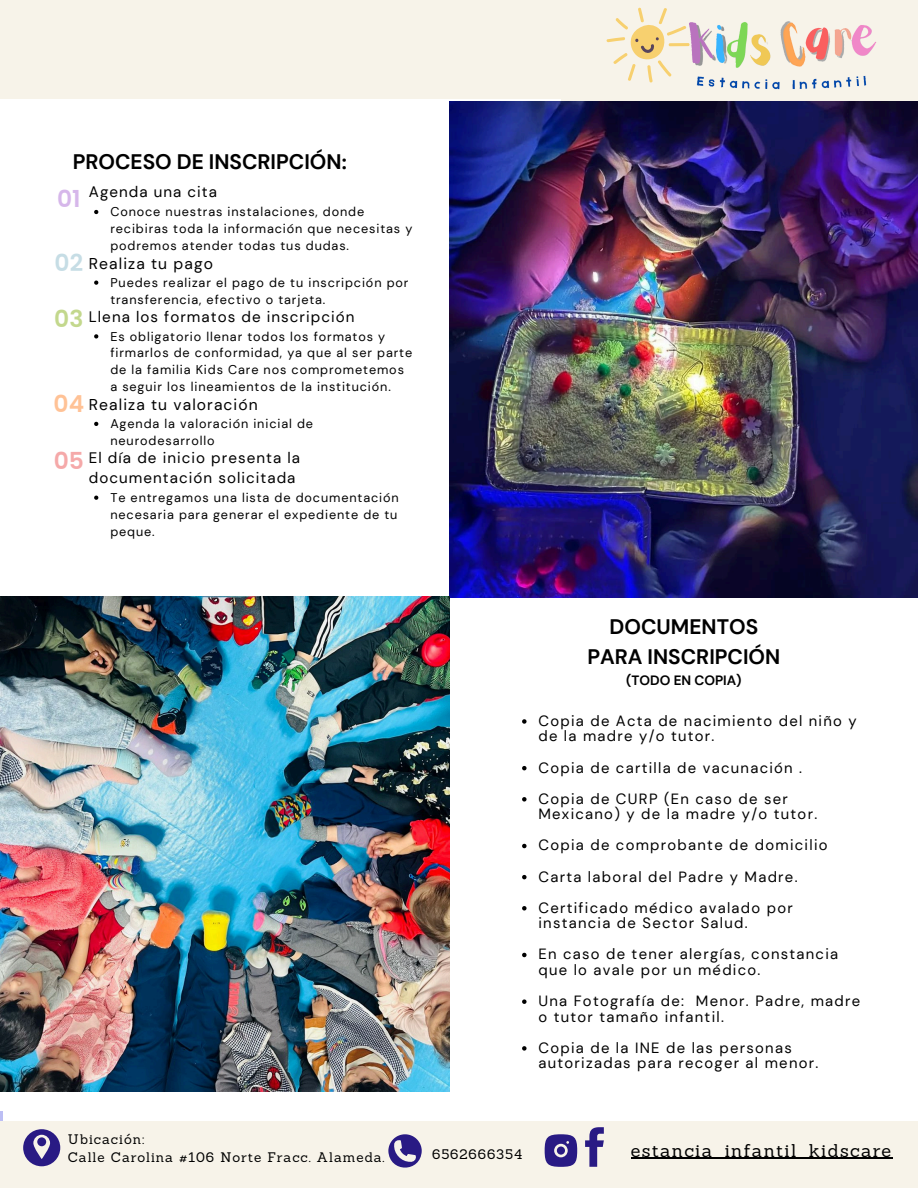
<style>
.page{position:relative;width:918px;height:1188px;background:#fff}
.page>*{position:absolute;margin:0;border:0;box-sizing:border-box;transform-origin:0 0}
.t1{font:600 23.4px "Poppins";color:#d6b7ea}
.t2{font:600 23.4px "Poppins";color:#c6dde5}
.t3{font:600 23.4px "Poppins";color:#c3d88d}
.t4{font:600 23.4px "Poppins";color:#ffc296}
.t5{font:600 23.4px "Poppins";color:#f5a9a9}
.t6{font:700 21px/29.2px "DM Sans";color:#000;text-align:center}
.t7{font:18px "Sanchez";letter-spacing:.07em;color:#000}
.t8{font:15.6px "DM Sans";letter-spacing:.07em;color:#000}
.t9{font:15.15px/20.1px "DM Sans";letter-spacing:.07em;color:#000}
.t10{font:14.85px/15.6px "DM Sans";letter-spacing:.085em;color:#000}
.t11{font:13.5px "Sanchez";letter-spacing:.07em;color:#000}
.t12{font:700 13.5px "DM Sans";color:#000}
.t13{font:12.6px/16.8px "DM Sans";letter-spacing:.07em;color:#000}
</style>
<div class="page">
<hr style="left:0;top:1111px;width:3px;height:77px;background:#bcbef4">
<div style="left:0;top:1121px;width:918px;height:67px;background:#f7f3e9"></div>
<svg style="left:23px;top:1129px;width:37px;height:37px"></svg>
<svg style="left:388px;top:1134px;width:34px;height:34px"></svg>
<svg style="left:545px;top:1134px;width:32px;height:33px"></svg>
<svg style="left:585px;top:1127px;width:19px;height:40px"></svg>
<div style="left:0;top:0;width:918px;height:99px;background:#f7f3e9"></div>
<div style="left:561px;top:0;width:357px;height:102px;background:#f7f3e9"></div>
<img style="left:687px;top:21px;width:190px;height:69px">
<hr style="left:668px;top:43px;width:22px;height:3px;background:#f7d06f;border-radius:2px">
<svg style="left:606px;top:7px;width:81px;height:76px"></svg>
<img style="left:450px;top:102px;width:468px;height:495px">
<img style="left:0;top:596px;width:450px;height:496px">
<svg style="left:94px;top:210px;width:4px;height:4px"></svg>
<svg style="left:94px;top:281px;width:4px;height:4px"></svg>
<svg style="left:94px;top:334px;width:4px;height:5px"></svg>
<svg style="left:94px;top:422px;width:4px;height:4px"></svg>
<svg style="left:94px;top:496px;width:4px;height:4px"></svg>
<svg style="left:522px;top:719px;width:5px;height:5px"></svg>
<svg style="left:522px;top:766px;width:5px;height:4px"></svg>
<svg style="left:522px;top:797px;width:5px;height:5px"></svg>
<svg style="left:522px;top:844px;width:5px;height:4px"></svg>
<svg style="left:522px;top:875px;width:5px;height:4px"></svg>
<svg style="left:522px;top:906px;width:5px;height:5px"></svg>
<svg style="left:522px;top:953px;width:5px;height:4px"></svg>
<svg style="left:522px;top:999px;width:5px;height:5px"></svg>
<svg style="left:522px;top:1046px;width:5px;height:5px"></svg>
<hr style="left:631px;top:1158px;width:261px;height:1px;background:#000">
<h1 class="t6" style="left:73px;top:147px;width:276px">PROCESO DE INSCRIPCIÓN:</h1>
<h3 class="t9" style="left:89px;top:182px;width:130px">Agenda una cita</h3>
<p class="t13" style="left:110px;top:204px;width:303px">Conoce nuestras instalaciones, donde recibiras toda la información que necesitas y podremos atender todas tus dudas.</p>
<h3 class="t8" style="left:89px;top:253px;width:126px">Realiza tu pago</h3>
<p class="t13" style="left:110px;top:274px;width:300px">Puedes realizar el pago de tu inscripción por transferencia, efectivo o tarjeta.</p>
<h3 class="t9" style="left:89px;top:306px;width:267px">Llena los formatos de inscripción</h3>
<p class="t13" style="left:110px;top:328px;width:303px">Es obligatorio llenar todos los formatos y firmarlos de conformidad, ya que al ser parte de la familia Kids Care nos comprometemos a seguir los lineamientos de la institución.</p>
<p class="t8" style="left:89px;top:395px;width:170px">Realiza tu valoración</p>
<p class="t13" style="left:110px;top:415px;width:204px">Agenda la valoración inicial de neurodesarrollo</p>
<p class="t9" style="left:89px;top:448px;width:213px">El día de inicio presenta la documentación solicitada</p>
<p class="t13" style="left:110px;top:489px;width:290px;text-align:justify">Te entregamos una lista de documentación necesaria para generar el expediente de tu peque.</p>
<p class="t1" style="left:57px;top:182px;width:25px">01</p>
<p class="t2" style="left:55px;top:247px;width:30px">02</p>
<h1 class="t3" style="left:54px;top:303px;width:31px">03</h1>
<p class="t4" style="left:54px;top:388px;width:32px">04</p>
<p class="t5" style="left:54px;top:444px;width:32px">05</p>
<h3 class="t6" style="left:587px;top:613px;width:195px">DOCUMENTOS<br>PARA INSCRIPCIÓN</h3>
<h3 class="t12" style="left:626px;top:672px;width:117px">(TODO EN COPIA)</h3>
<p class="t10" style="left:538px;top:713px;width:320px">Copia de Acta de nacimiento del niño y de la madre y/o tutor.</p>
<p class="t10" style="left:538px;top:760px;width:265px">Copia de cartilla de vacunación .</p>
<p class="t10" style="left:538px;top:791px;width:280px">Copia de CURP (En caso de ser<br>Mexicano) y de la madre y/o tutor.</p>
<p class="t10" style="left:538px;top:838px;width:291px">Copia de comprobante de domicilio</p>
<p class="t10" style="left:538px;top:869px;width:261px">Carta laboral del Padre y Madre.</p>
<p class="t10" style="left:538px;top:900px;width:256px">Certificado médico avalado por instancia de Sector Salud.</p>
<p class="t10" style="left:538px;top:947px;width:301px">En caso de tener alergías, constancia que lo avale por un médico.</p>
<p class="t10" style="left:538px;top:993px;width:323px">Una Fotografía de: Menor. Padre, madre o tutor tamaño infantil.</p>
<p class="t10" style="left:538px;top:1040px;width:281px">Copia de la INE de las personas autorizadas para recoger al menor.</p>
<p class="t11" style="left:68px;top:1130px;width:78px">Ubicación:</p>
<h3 class="t11" style="left:68px;top:1148px;width:318px">Calle Carolina #106 Norte Fracc. Alameda.</h3>
<p class="t11" style="left:432px;top:1145px;width:92px">6562666354</p>
<p class="t7" style="left:631px;top:1139px;width:262px">estancia_infantil_kidscare</p>
</div>
